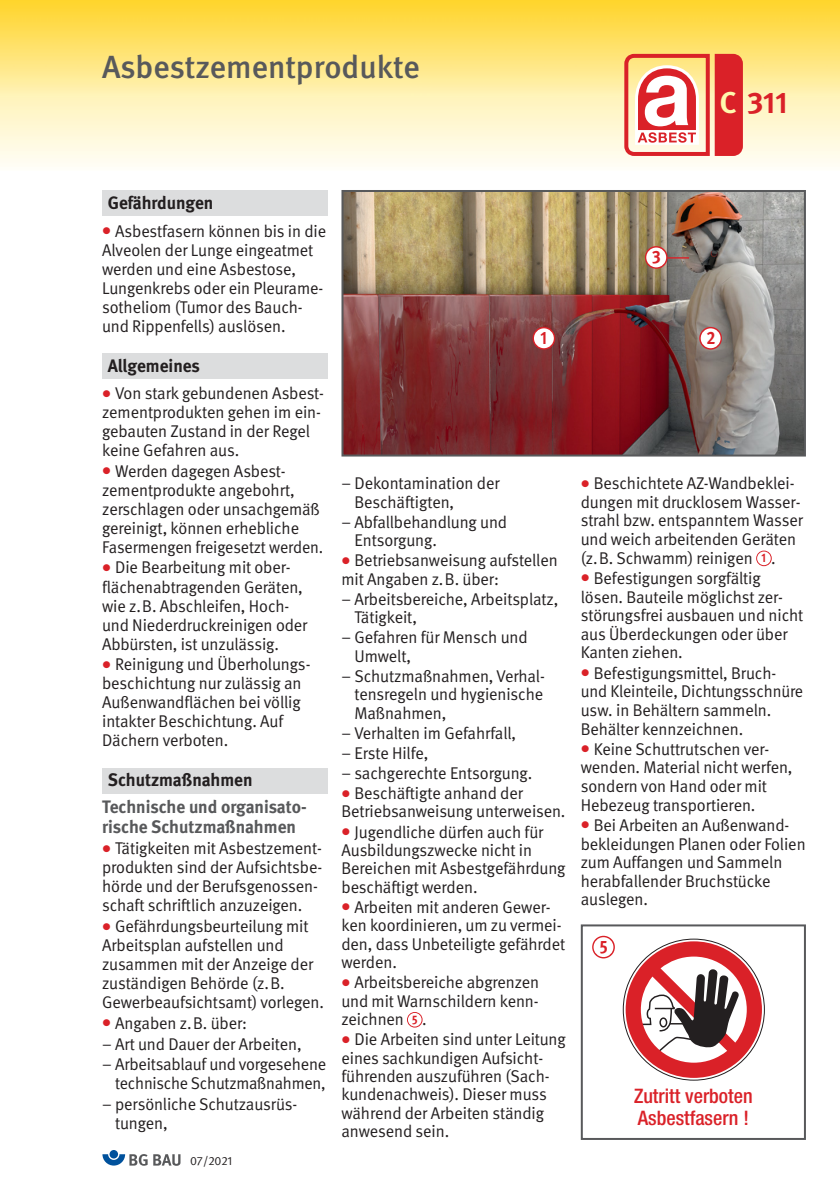
<style>
.page{position:relative;width:840px;height:1191px;background:#fff}
.page>*{position:absolute;margin:0;border:0;box-sizing:border-box;transform-origin:0 0}
.t1{font:500 32px "DGUV Meta";color:#58595b}
.t2{font:700 30px "DGUV Meta";color:#da2128}
.t3{font:500 condensed 20px/22px "Helvetica Neue";color:#da2128}
.t4{font:700 18px/19px "DGUV Meta";color:#58595b}
.t5{font:700 18px "DGUV Meta";color:#231f20}
.t6{font:700 18px "DGUV Meta";color:#da2128;scale:.9 1}
.t7{font:17px/19px "DGUV Meta";letter-spacing:-.005em;color:#231f20}
.t8{font:17px/20.8px "DGUV Meta";letter-spacing:-.005em;color:#231f20;scale:.95 1}
.t9{font:700 12.4px "DGUV Meta";color:#da2128;scale:.9 1}
.t10{font:12px "DGUV Meta";letter-spacing:-.005em;color:#231f20}
.s1{color:#fff9ae}
.s2{color:#da2128}
</style>
<div class="page">
<svg style="left:0;top:96px;width:839px;height:70px;background:#fef6d7"></svg>
<img style="left:0;top:0;width:839px;height:96px">
<div style="left:102px;top:190px;width:225px;height:25px;background:#dcddde"></div>
<div style="left:102px;top:353px;width:225px;height:25px;background:#dcddde"></div>
<div style="left:102px;top:768px;width:225px;height:26px;background:#dcddde"></div>
<svg style="left:407px;top:1012px;width:15px;height:15px"></svg>
<div style="left:407px;top:1013px;width:14px;height:13px;background:#fff;border-radius:50%"></div>
<svg style="left:755px;top:550px;width:16px;height:16px"></svg>
<div style="left:756px;top:551px;width:14px;height:14px;background:#fff;border-radius:50%"></div>
<div style="left:109px;top:1150px;width:9px;height:8px;background:#00519c;border-radius:50%"></div>
<svg style="left:102px;top:1154px;width:45px;height:11px"></svg>
<svg style="left:153px;top:1154px;width:27px;height:11px"></svg>
<svg style="left:624px;top:54px;width:74px;height:102px"></svg>
<div style="left:714px;top:54px;width:28px;height:102px;background:#da2128"></div>
<img style="left:344px;top:193px;width:458px;height:260px">
<div style="left:341px;top:190px;width:464px;height:266px;border:2px solid #58595b"></div>
<svg style="left:532px;top:327px;width:23px;height:22px"></svg>
<div style="left:533px;top:328px;width:20px;height:20px;background:#fff;border-radius:50%"></div>
<svg style="left:698px;top:327px;width:23px;height:22px"></svg>
<div style="left:700px;top:328px;width:20px;height:20px;background:#fff;border-radius:50%"></div>
<svg style="left:644px;top:246px;width:23px;height:23px"></svg>
<div style="left:646px;top:247px;width:19px;height:20px;background:#fff;border-radius:50%"></div>
<hr style="left:667px;top:257px;width:21px;height:2px;background:#da2128">
<div style="left:580px;top:924px;width:225px;height:216px;border:2px solid #58595b"></div>
<svg style="left:592px;top:935px;width:22px;height:23px"></svg>
<div style="left:593px;top:937px;width:20px;height:20px;background:#fff;border-radius:50%"></div>
<svg style="left:625px;top:941px;width:136px;height:136px"></svg>
<h1 class="t1" style="left:102px;top:48px;width:319px">Asbestzementprodukte</h1>
<h2 class="t2" style="left:719px;top:90px;width:70px"><span class="s1">C</span> 311</h2>
<p class="t5" style="left:108px;top:196px;width:107px">Gefährdungen</p>
<p class="t7" style="left:102px;top:223px;width:225px"><span class="s2">●</span> Asbestfasern können bis in die<br>Alveolen der Lunge eingeatmet werden und eine Asbestose,<br>Lungenkrebs oder ein Pleurame&shy;sotheliom (Tumor des Bauch&shy;und Rippenfells) auslösen.</p>
<p class="t5" style="left:108px;top:358px;width:94px">Allgemeines</p>
<p class="t7" style="left:102px;top:385px;width:223px"><span class="s2">●</span> Von stark gebundenen Asbest&shy;zementprodukten gehen im ein&shy;gebauten Zustand in der Regel keine Gefahren aus.</p>
<p class="t7" style="left:102px;top:462px;width:222px"><span class="s2">●</span> Werden dagegen Asbest - zementprodukte angebohrt, zerschlagen oder unsachgemäß gereinigt, können erhebliche<br>Fasermengen freigesetzt werden.</p>
<p class="t7" style="left:102px;top:559px;width:207px"><span class="s2">●</span> Die Bearbeitung mit ober - flächenabtragenden Geräten, wie z.B. Abschleifen, Hoch&shy;und Niederdruckreinigen oder<br>Abbürsten, ist unzulässig.</p>
<p class="t7" style="left:102px;top:656px;width:210px"><span class="s2">●</span> Reinigung und Überholungs - beschichtung nur zulässig an<br>Außenwandflächen bei völlig intakter Beschichtung. Auf<br>Dächern verboten.</p>
<p class="t5" style="left:108px;top:772px;width:146px">Schutzmaßnahmen</p>
<p class="t4" style="left:102px;top:799px;width:206px">Technische und organisato - rische Schutzmaßnahmen</p>
<p class="t7" style="left:102px;top:840px;width:221px"><span class="s2">●</span> Tätigkeiten mit Asbestzement&shy;produkten sind der Aufsichtsbe&shy;hörde und der Berufsgenossen&shy;schaft schriftlich anzuzeigen.</p>
<p class="t7" style="left:102px;top:918px;width:223px"><span class="s2">●</span> Gefährdungsbeurteilung mit<br>Arbeitsplan aufstellen und zusammen mit der Anzeige der zuständigen Behörde (z.B.<br>Gewerbeaufsichtsamt) vorlegen.</p>
<p class="t7" style="left:102px;top:1013px;width:225px;line-height:20.8px"><span class="s2">●</span> Angaben z.B. über:<br>− Art und Dauer der Arbeiten,<br>− Arbeitsablauf und vorgesehene</p>
<p class="t8" style="left:102px;top:1074px;width:237px;text-indent:13px">technische Schutzmaßnahmen, − persönliche Schutzaus rüs -</p>
<p class="t7" style="left:115px;top:1114px;width:54px">tungen,</p>
<p class="t10" style="left:190px;top:1156px;width:44px">07/2021</p>
<p class="t6" style="left:652px;top:250px;width:11px">3</p>
<p class="t6" style="left:540px;top:331px;width:9px">1</p>
<p class="t6" style="left:706px;top:331px;width:12px">2</p>
<p class="t7" style="left:354px;top:475px;width:146px;line-height:18.4px;text-indent:-13px">− Dekontamination der<br>Beschäftigten,</p>
<p class="t7" style="left:354px;top:514px;width:154px;line-height:18.4px;text-indent:-13px">− Abfallbehandlung und<br>Entsorgung.</p>
<p class="t7" style="left:341px;top:552px;width:218px;line-height:18.4px"><span class="s2">●</span> Betriebsanweisung aufstellen mit Angaben z.B. über:</p>
<p class="t7" style="left:354px;top:591px;width:205px;line-height:18.4px;text-indent:-13px">− Arbeitsbereiche, Arbeitsplatz,<br>Tätigkeit,</p>
<p class="t7" style="left:354px;top:629px;width:175px;line-height:18.4px;text-indent:-13px">− Gefahren für Mensch und<br>Umwelt,</p>
<p class="t7" style="left:354px;top:668px;width:192px;line-height:18.4px;text-align:justify;text-indent:-13px">− Schutzmaßnahmen, Verhal&shy;tensregeln und hygienische Maßnahmen,</p>
<p class="t7" style="left:341px;top:724px;width:192px;line-height:20.2px">− Verhalten im Gefahrfall,<br>− Erste Hilfe,<br>− sachgerechte Entsorgung.</p>
<p class="t7" style="left:341px;top:785px;width:225px;line-height:18.4px"><span class="s2">●</span> Beschäftigte anhand der<br>Betriebsanweisung unterweisen.</p>
<p class="t7" style="left:341px;top:823px;width:225px;line-height:18.4px"><span class="s2">●</span> Jugendliche dürfen auch für<br>Ausbildungszwecke nicht in<br>Bereichen mit Asbestgefährdung beschäftigt werden.</p>
<p class="t7" style="left:341px;top:899px;width:225px;line-height:18.4px"><span class="s2">●</span> Arbeiten mit anderen Gewer&shy;ken koordinieren, um zu vermei&shy;den, dass Unbeteiligte gefährdet werden.</p>
<p class="t7" style="left:341px;top:974px;width:199px;line-height:18.4px;text-align:justify"><span class="s2">●</span> Arbeitsbereiche abgrenzen und mit Warnschildern kenn&shy;zeichnen .</p>
<p class="t7" style="left:341px;top:1031px;width:226px;line-height:18.4px"><span class="s2">●</span> Die Arbeiten sind unter Leitung eines sachkundigen Aufsicht - führenden auszuführen (Sach&shy;kundenachweis). Dieser muss während der Arbeiten ständig anwesend sein.</p>
<p class="t9" style="left:412px;top:1014px;width:8px">5</p>
<p class="t7" style="left:580px;top:475px;width:223px"><span class="s2">●</span> Beschichtete AZ-Wandbeklei&shy;dungen mit drucklosem Wasser&shy;strahl bzw. entspanntem Wasser und weich arbeitenden Geräten (z.B. Schwamm) reinigen .</p>
<p class="t7" style="left:580px;top:570px;width:224px"><span class="s2">●</span> Befestigungen sorgfältig lösen. Bauteile möglichst zer - störungsfrei ausbauen und nicht aus Überdeckungen oder über<br>Kanten ziehen.</p>
<p class="t7" style="left:580px;top:665px;width:224px"><span class="s2">●</span> Befestigungsmittel, Bruch&shy;und Kleinteile, Dichtungsschnüre usw. in Behältern sammeln.<br>Behälter kennzeichnen.</p>
<p class="t7" style="left:580px;top:741px;width:213px"><span class="s2">●</span> Keine Schuttrutschen ver - wenden. Material nicht werfen, sondern von Hand oder mit<br>Hebezeug transportieren.</p>
<p class="t7" style="left:580px;top:817px;width:226px"><span class="s2">●</span> Bei Arbeiten an Außenwand&shy;bekleidungen Planen oder Folien zum Auffangen und Sammeln herabfallender Bruchstücke auslegen.</p>
<p class="t9" style="left:761px;top:553px;width:7px">1</p>
<p class="t6" style="left:599px;top:939px;width:10px">5</p>
<p class="t3" style="left:633px;top:1086px;width:120px">Zutritt verboten<br>Asbestfasern !</p>
</div>
